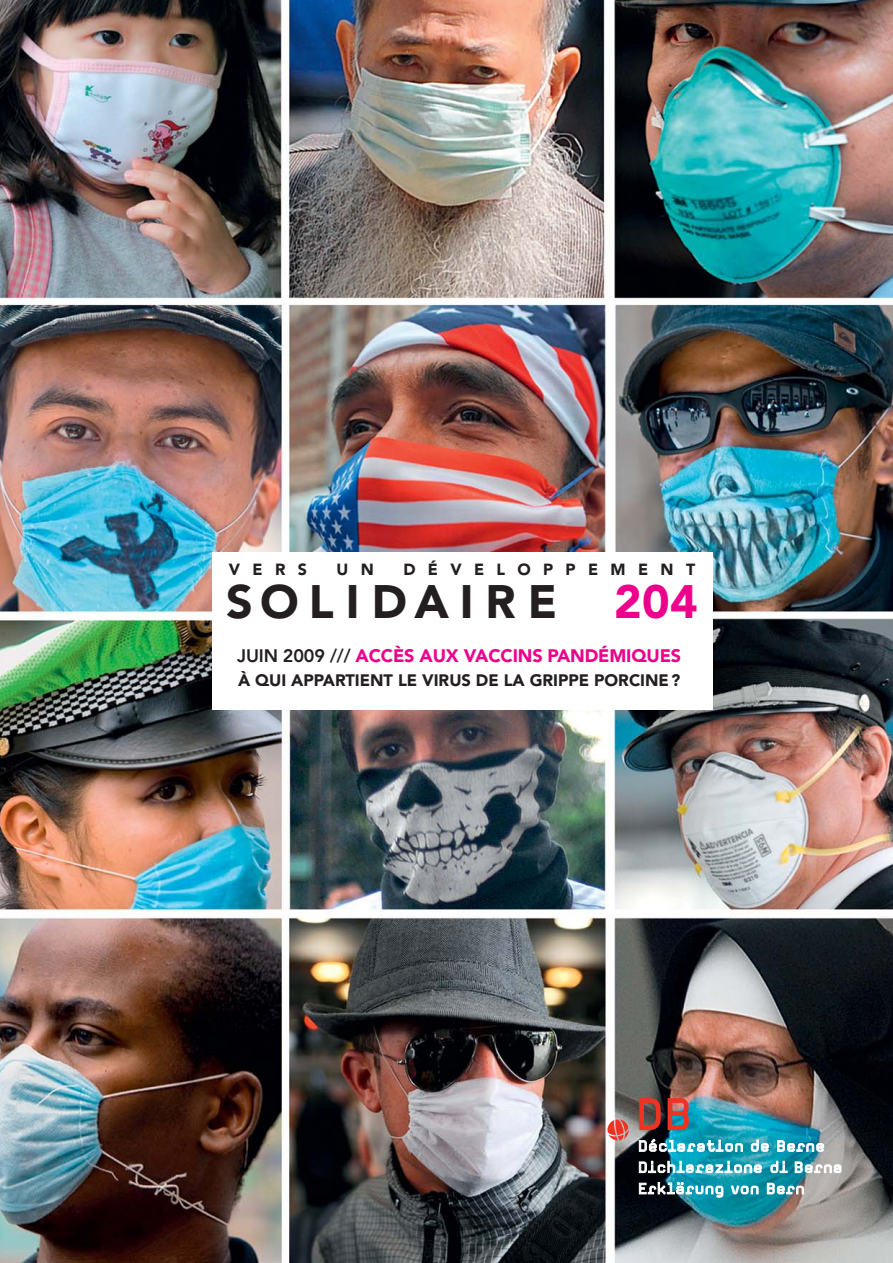
<style>
.page{position:relative;width:893px;height:1263px;background:#fff}
.page>*{position:absolute;margin:0;border:0;box-sizing:border-box;transform-origin:0 0}
.t1{font:900 46.5px "Avenir";letter-spacing:.22em;color:#231f20}
.t2{font:900 18px "Avenir";letter-spacing:-.01em;color:#ec008c}
.t3{font:900 16.5px "Avenir";color:#231f20}
.t4{font:900 16.05px "Avenir";letter-spacing:.77em;color:#231f20}
.s1{color:#ec008c}
.s2{font-weight:800;color:#231f20}
</style>
<div class="page">
<img style="left:0;top:0;width:893px;height:1263px">
<div style="left:212px;top:552px;width:501px;height:157px;background:#fff"></div>
<svg style="left:607px;top:1119px;width:22px;height:21px"></svg>
<svg style="left:639px;top:1098px;width:22px;height:32px"></svg>
<svg style="left:668px;top:1098px;width:21px;height:32px"></svg>
<svg style="left:639px;top:1139px;width:104px;height:12px"></svg>
<svg style="left:751px;top:1140px;width:17px;height:11px"></svg>
<svg style="left:777px;top:1140px;width:47px;height:11px"></svg>
<svg style="left:639px;top:1161px;width:122px;height:12px"></svg>
<svg style="left:771px;top:1161px;width:16px;height:12px"></svg>
<svg style="left:795px;top:1162px;width:46px;height:11px"></svg>
<svg style="left:639px;top:1182px;width:84px;height:15px"></svg>
<svg style="left:731px;top:1186px;width:27px;height:8px"></svg>
<svg style="left:767px;top:1183px;width:37px;height:11px"></svg>
<p class="t4" style="left:229px;top:563px;width:80px">VERS</p>
<p class="t4" style="left:336px;top:563px;width:39px">U N</p>
<p class="t4" style="left:403px;top:563px;width:293px">DÉVELOPPEMENT</p>
<h1 class="t1" style="left:226px;top:583px;width:473px">SOLIDAIRE <span class="s1">204</span></h1>
<p class="t2" style="left:237px;top:648px;width:445px"><span class="s2">JUIN 2009 ///</span> ACCÈS AUX VACCINS PANDÉMIQUES</p>
<p class="t3" style="left:238px;top:673px;width:444px">À QUI APPARTIENT LE VIRUS DE LA GRIPPE PORCINE ?</p>
</div>
